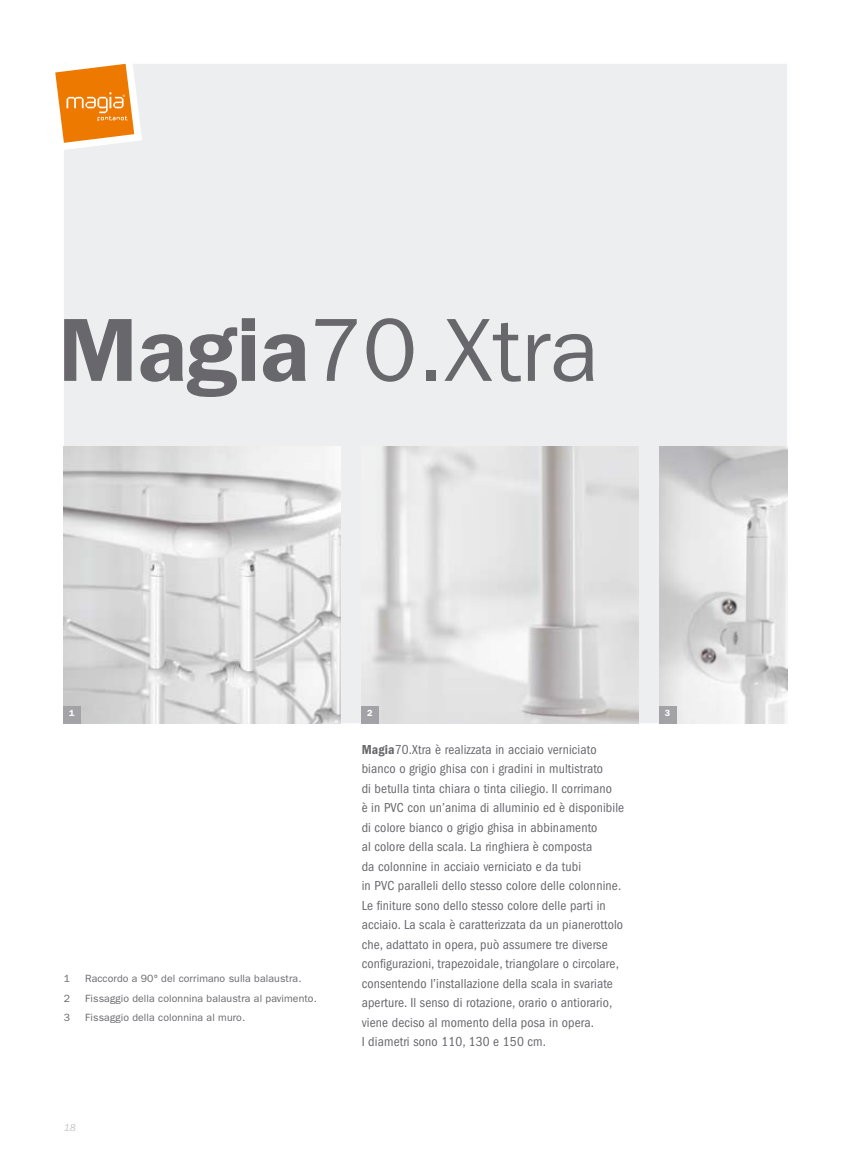
<style>
.page{position:relative;width:851px;height:1170px;background:#fff}
.page>*{position:absolute;margin:0;border:0;box-sizing:border-box;transform-origin:0 0}
.t1{font:90px "ITC Franklin Gothic Std";color:#68676c}
.t2{font:condensed 13.5px/19.5px "ITC Franklin Gothic Std";letter-spacing:.01em;color:#68676c}
.t3{font:10.5px "ITC Franklin Gothic Std";letter-spacing:.01em;color:#68676c}
.t4{font:italic 10.5px "ITC Franklin Gothic Std";color:#c3c5c7}
.t5{font:600 9px "ITC Franklin Gothic Std";color:#fff}
.s1{font-weight:600}
.s2{font-family:"ITC Franklin Gothic Std Dm Cd";font-stretch:normal}
</style>
<div class="page">
<div style="left:64px;top:64px;width:723px;height:659px;background:#edeeef"></div>
<img style="left:361px;top:446px;width:277px;height:277px">
<img style="left:64px;top:446px;width:276px;height:277px">
<img style="left:659px;top:446px;width:128px;height:277px">
<div style="left:64px;top:706px;width:17px;height:17px;background:#a3a3a7"></div>
<div style="left:361px;top:706px;width:17px;height:17px;background:#a3a3a7"></div>
<div style="left:659px;top:706px;width:17px;height:17px;background:#a3a3a7"></div>
<svg style="left:55px;top:64px;width:79px;height:79px"></svg>
<h1 class="t1" style="left:58px;top:298px;width:541px"><span class="s1">Magia</span>70.Xtra</h1>
<p class="t5" style="left:69px;top:707px;width:7px">1</p>
<p class="t5" style="left:367px;top:707px;width:7px">2</p>
<p class="t5" style="left:664px;top:707px;width:7px">3</p>
<p class="t2" style="left:361px;top:739px;width:264px"><span class="s2">Magia</span>70.Xtra è realizzata in acciaio verniciato bianco o grigio ghisa con i gradini in multistrato<br>di betulla tinta chiara o tinta ciliegio. Il corrimano<br>è in PVC con un’anima di alluminio ed è disponibile di colore bianco o grigio ghisa in abbinamento<br>al colore della scala. La ringhiera è composta<br>da colonnine in acciaio verniciato e da tubi<br>in PVC paralleli dello stesso colore delle colonnine.<br>Le finiture sono dello stesso colore delle parti in acciaio. La scala è caratterizzata da un pianerottolo che, adattato in opera, può assumere tre diverse configurazioni, trapezoidale, triangolare o circolare, consentendo l’installazione della scala in svariate aperture. Il senso di rotazione, orario o antiorario, viene deciso al momento della posa in opera.<br>I diametri sono 110, 130 e 150 cm.</p>
<p class="t3" style="left:64px;top:972px;width:8px">1</p>
<p class="t3" style="left:85px;top:972px;width:218px">Raccordo a 90° del corrimano sulla balaustra.</p>
<p class="t3" style="left:64px;top:991px;width:8px">2</p>
<p class="t3" style="left:85px;top:991px;width:233px">Fissaggio della colonnina balaustra al pavimento.</p>
<p class="t3" style="left:64px;top:1011px;width:8px">3</p>
<p class="t3" style="left:85px;top:1011px;width:161px">Fissaggio della colonnina al muro.</p>
<p class="t4" style="left:64px;top:1121px;width:14px">18</p>
</div>
